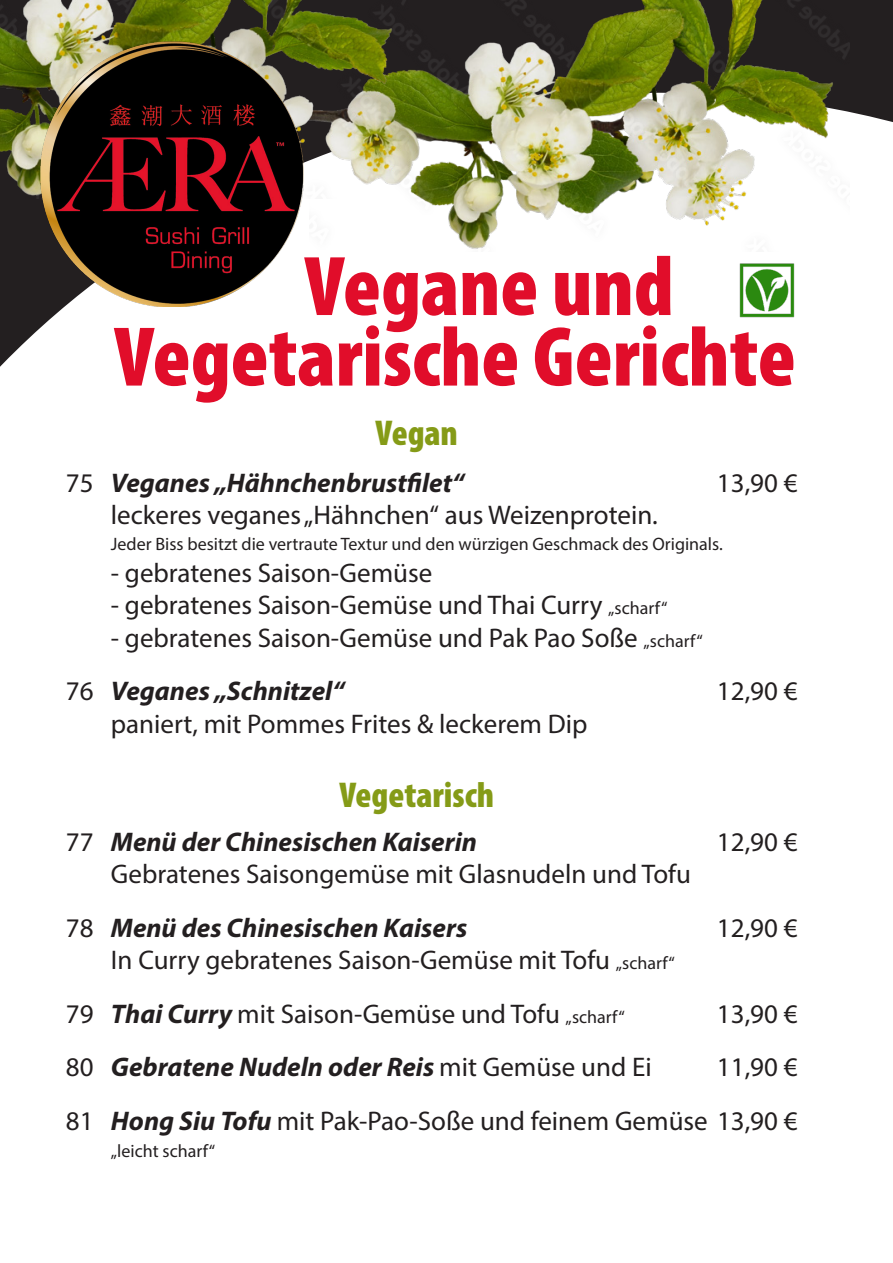
<style>
.page{position:relative;width:893px;height:1263px;background:#fff}
.page>*{position:absolute;margin:0;border:0;box-sizing:border-box;transform-origin:0 0}
.t1{font:900 condensed 85.5px/70.5px "Myriad Pro";color:#e10d2a}
.t2{font:900 condensed 36px "Myriad Pro";color:#859b17}
.t3{font:27px/53.4px "Myriad Pro";color:#231f20}
.t4{font:italic 700 27px "Myriad Pro";color:#231f20}
.t5{font:18px "Myriad Pro";color:#231f20}
.s1{font-weight:400;font-style:normal}
.s2{font-size:18px}
.s3{font-weight:700;font-style:italic}
</style>
<div class="page">
<svg style="left:0;top:0;width:893px;height:367px"></svg>
<img style="left:309px;top:0;width:540px;height:252px">
<img style="left:0;top:0;width:408px;height:199px">
<img style="left:41px;top:41px;width:263px;height:266px">
<img style="left:739px;top:263px;width:56px;height:56px">
<h1 class="t1" style="left:114px;top:249px;width:683px;text-indent:190px">Vegane und<br>Vegetarische Gerichte</h1>
<h2 class="t2" style="left:375px;top:410px;width:84px">Vegan</h2>
<p class="t4" style="left:66px;top:465px;width:400px"><span class="s1">75</span> Veganes „Hähnchenbrustfilet“</p>
<p class="t3" style="left:717px;top:455px;width:82px">13,90 €</p>
<p class="t3" style="left:111px;top:488px;width:548px">leckeres veganes „Hähnchen“ aus Weizenprotein.</p>
<p class="t5" style="left:111px;top:532px;width:613px">Jeder Biss besitzt die vertraute Textur und den würzigen Geschmack des Originals.</p>
<p class="t3" style="left:111px;top:546px;width:323px">- gebratenes Saison-Gemüse</p>
<p class="t3" style="left:111px;top:578px;width:558px">- gebratenes Saison-Gemüse und Thai Curry <span class="s2">„scharf“</span></p>
<p class="t3" style="left:66px;top:610px;width:638px;text-indent:45px">- gebratenes Saison-Gemüse und Pak Pao Soße <span class="s2">„scharf“<br></span>76 <span class="s3">Veganes „Schnitzel“</span></p>
<p class="t3" style="left:717px;top:664px;width:82px">12,90 €</p>
<p class="t3" style="left:111px;top:696px;width:478px">paniert, mit Pommes Frites &amp; leckerem Dip</p>
<h2 class="t2" style="left:339px;top:772px;width:156px">Vegetarisch</h2>
<p class="t4" style="left:66px;top:824px;width:413px"><span class="s1">77</span> Menü der Chinesischen Kaiserin</p>
<p class="t3" style="left:717px;top:814px;width:82px">12,90 €</p>
<p class="t3" style="left:66px;top:847px;width:626px;text-indent:45px">Gebratenes Saisongemüse mit Glasnudeln und Tofu<br>78 <span class="s3">Menü des Chinesischen Kaisers</span></p>
<p class="t3" style="left:717px;top:900px;width:82px">12,90 €</p>
<p class="t3" style="left:66px;top:932px;width:611px;line-height:54px;text-indent:45px">In Curry gebratenes Saison-Gemüse mit Tofu <span class="s2">„scharf“<br></span>79 <span class="s3">Thai Curry</span> mit Saison-Gemüse und Tofu <span class="s2">„scharf“</span></p>
<p class="t3" style="left:717px;top:987px;width:82px">13,90 €</p>
<p class="t4" style="left:66px;top:1050px;width:587px"><span class="s1">80</span> Gebratene Nudeln oder Reis <span class="s1">mit Gemüse und Ei</span></p>
<p class="t3" style="left:66px;top:1040px;width:733px;text-align:right">11,90 €<br>81 <span class="s3">Hong Siu Tofu</span> mit Pak-Pao-Soße und feinem Gemüse 13,90 €</p>
<p class="t5" style="left:111px;top:1139px;width:106px">„leicht scharf“</p>
</div>
